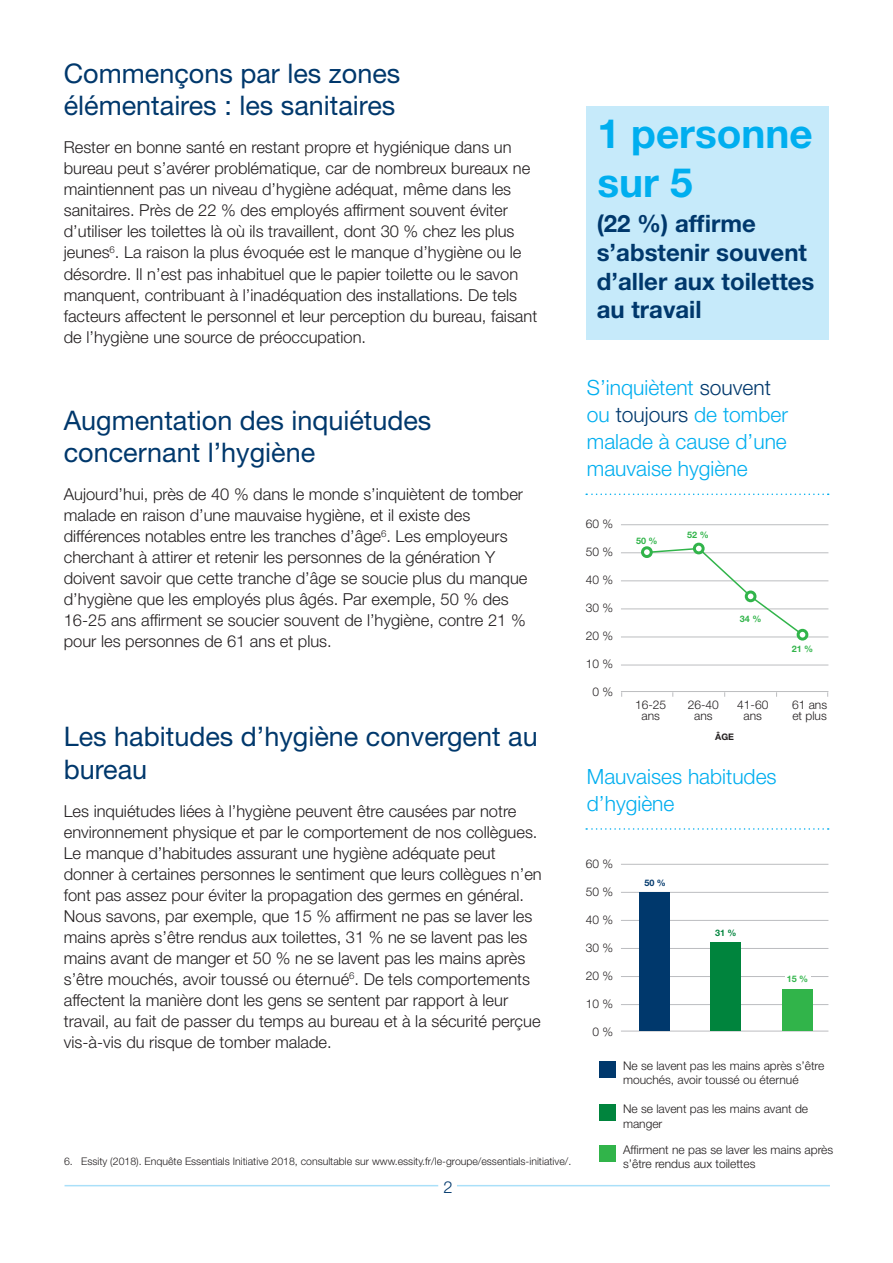
<style>
.page{position:relative;width:893px;height:1263px;background:#fff}
.page>*{position:absolute;margin:0;border:0;box-sizing:border-box;transform-origin:0 0}
.Heading_2{font:700 40.5px/48.6px "Helvetica Neue LT Std";color:#00aeef}
.Heading_2-2{font:27px/32.4px "Helvetica Neue LT Std";color:#00386c}
.Heading_2-3{font:700 24px/28.8px "Helvetica Neue LT Std";color:#00386c}
.Heading_4{font:300 21px/27px "Helvetica Neue LT Std";color:#00aeef}
.t1{font:300 16.5px/21px "Helvetica Neue LT Std";color:#231f20}
.t2{font:300 16.5px "Helvetica Neue LT Std";color:#00386c}
.Heading_2-4{font:300 12px/10.9px "Helvetica Neue LT Std";color:#231f20}
.t3{font:300 10.5px "Helvetica Neue LT Std";color:#231f20}
.t4{font:700 9px "Helvetica Neue LT Std";color:#31b44a}
.t5{font:700 9px "Helvetica Neue LT Std";color:#231f20}
.t6{font:700 9px "Helvetica Neue LT Std";color:#00386c}
.t7{font:700 9px "Helvetica Neue LT Std";color:#00843d}
.s1{color:#00386c}
</style>
<div class="page">
<hr style="left:65px;top:1185px;width:373px;height:1px;background:#aae0f9">
<hr style="left:457px;top:1185px;width:373px;height:1px;background:#aae0f9">
<div style="left:586px;top:106px;width:242px;height:234px;background:#c6eafa"></div>
<hr style="left:621px;top:691px;width:207px;height:1px;background:#bcbdc0">
<hr style="left:621px;top:665px;width:207px;height:1px;background:#bcbdc0">
<hr style="left:621px;top:580px;width:207px;height:1px;background:#bcbdc0">
<hr style="left:621px;top:637px;width:207px;height:1px;background:#bcbdc0">
<hr style="left:621px;top:552px;width:207px;height:1px;background:#bcbdc0">
<hr style="left:621px;top:608px;width:207px;height:1px;background:#bcbdc0">
<hr style="left:621px;top:524px;width:207px;height:1px;background:#bcbdc0">
<svg style="left:648px;top:546px;width:157px;height:91px"></svg>
<div style="left:642px;top:548px;width:9px;height:8px;background:#fff;border-radius:50%"></div>
<div style="left:641px;top:546px;width:12px;height:12px;border:3px solid #31b44a;border-radius:50%"></div>
<div style="left:694px;top:544px;width:9px;height:9px;background:#fff;border-radius:50%"></div>
<div style="left:693px;top:543px;width:12px;height:11px;border:3px solid #31b44a;border-radius:50%"></div>
<div style="left:746px;top:592px;width:9px;height:9px;background:#fff;border-radius:50%"></div>
<div style="left:745px;top:590px;width:11px;height:12px;border:3px solid #31b44a;border-radius:50%"></div>
<div style="left:798px;top:630px;width:9px;height:9px;background:#fff;border-radius:50%"></div>
<div style="left:797px;top:629px;width:11px;height:11px;border:3px solid #31b44a;border-radius:50%"></div>
<svg style="left:586px;top:493px;width:243px;height:2px"></svg>
<hr style="left:621px;top:1031px;width:207px;height:1px;background:#bcbdc0">
<hr style="left:621px;top:1004px;width:207px;height:1px;background:#bcbdc0">
<hr style="left:621px;top:920px;width:207px;height:1px;background:#bcbdc0">
<hr style="left:621px;top:976px;width:207px;height:1px;background:#bcbdc0">
<hr style="left:621px;top:892px;width:207px;height:1px;background:#bcbdc0">
<hr style="left:621px;top:948px;width:207px;height:1px;background:#bcbdc0">
<hr style="left:621px;top:864px;width:207px;height:1px;background:#bcbdc0">
<svg style="left:586px;top:828px;width:243px;height:2px"></svg>
<div style="left:639px;top:892px;width:30px;height:138px;background:#00386c"></div>
<div style="left:711px;top:942px;width:30px;height:88px;background:#00843d"></div>
<div style="left:783px;top:989px;width:30px;height:41px;background:#31b44a"></div>
<div style="left:785px;top:969px;width:25px;height:18px;background:#fff"></div>
<div style="left:599px;top:1061px;width:16px;height:17px;background:#00386c"></div>
<div style="left:599px;top:1104px;width:16px;height:17px;background:#00843d"></div>
<div style="left:599px;top:1145px;width:16px;height:17px;background:#31b44a"></div>
<p class="Heading_2-2" style="left:64px;top:57px;width:338px">Commençons par les zones élémentaires : les sanitaires</p>
<p class="t1" style="left:64px;top:137px;width:475px">Rester en bonne santé en restant propre et hygiénique dans un bureau peut s’avérer problématique, car de nombreux bureaux ne maintiennent pas un niveau d’hygiène adéquat, même dans les sanitaires. Près de 22 % des employés affirment souvent éviter d’utiliser les toilettes là où ils travaillent, dont 30 % chez les plus jeunes<sup>6</sup>. La raison la plus évoquée est le manque d’hygiène ou le désordre. Il n’est pas inhabituel que le papier toilette ou le savon manquent, contribuant à l’inadéquation des installations. De tels facteurs affectent le personnel et leur perception du bureau, faisant de l’hygiène une source de préoccupation.</p>
<p class="Heading_2-2" style="left:64px;top:404px;width:369px">Augmentation des inquiétudes concernant l’hygiène</p>
<p class="t1" style="left:64px;top:484px;width:465px">Aujourd’hui, près de 40 % dans le monde s’inquiètent de tomber malade en raison d’une mauvaise hygiène, et il existe des différences notables entre les tranches d’âge<sup>6</sup>. Les employeurs cherchant à attirer et retenir les personnes de la génération Y doivent savoir que cette tranche d’âge se soucie plus du manque d’hygiène que les employés plus âgés. Par exemple, 50 % des 16-25 ans affirment se soucier souvent de l’hygiène, contre 21 % pour les personnes de 61 ans et plus.</p>
<p class="Heading_2-2" style="left:64px;top:720px;width:475px">Les habitudes d’hygiène convergent au bureau</p>
<p class="t1" style="left:64px;top:800px;width:480px">Les inquiétudes liées à l’hygiène peuvent être causées par notre environnement physique et par le comportement de nos collègues.<br>Le manque d’habitudes assurant une hygiène adéquate peut donner à certaines personnes le sentiment que leurs collègues n’en font pas assez pour éviter la propagation des germes en général.<br>Nous savons, par exemple, que 15 % affirment ne pas se laver les mains après s’être rendus aux toilettes, 31 % ne se lavent pas les mains avant de manger et 50 % ne se lavent pas les mains après s’être mouchés, avoir toussé ou éternué<sup>6</sup>. De tels comportements affectent la manière dont les gens se sentent par rapport à leur travail, au fait de passer du temps au bureau et à la sécurité perçue vis-à-vis du risque de tomber malade.</p>
<p class="t3" style="left:64px;top:1154px;width:509px">6. Essity (2018). Enquête Essentials Initiative 2018, consultable sur www.essity.fr/le-groupe/essentials-initiative/.</p>
<p class="t2" style="left:443px;top:1177px;width:11px">2</p>
<p class="Heading_2" style="left:597px;top:109px;width:217px">1 personne sur 5</p>
<p class="Heading_2-3" style="left:597px;top:209px;width:219px">(22 %) affirme s’abstenir souvent d’aller aux toilettes au travail</p>
<p class="Heading_4" style="left:587px;top:373px;width:203px">S’inquiètent <span class="s1">souvent </span>ou <span class="s1">toujours</span> de tomber malade à cause d’une mauvaise hygiène</p>
<p class="Heading_2-4" style="left:586px;top:518px;width:29px">60 %</p>
<p class="Heading_2-4" style="left:586px;top:546px;width:29px">50 %</p>
<p class="Heading_2-4" style="left:586px;top:574px;width:29px">40 %</p>
<p class="Heading_2-4" style="left:586px;top:602px;width:29px">30 %</p>
<p class="Heading_2-4" style="left:586px;top:630px;width:29px">20 %</p>
<p class="Heading_2-4" style="left:586px;top:658px;width:29px">10 %</p>
<p class="Heading_2-4" style="left:593px;top:686px;width:22px">0 %</p>
<p class="Heading_2-4" style="left:635px;top:699px;width:33px;text-align:center">16-25 ans</p>
<p class="t4" style="left:687px;top:529px;width:23px">52 %</p>
<p class="t4" style="left:636px;top:535px;width:23px">50 %</p>
<p class="t4" style="left:740px;top:613px;width:23px">34 %</p>
<p class="t4" style="left:792px;top:643px;width:23px">21 %</p>
<p class="Heading_2-4" style="left:688px;top:699px;width:33px;text-align:center">26-40 ans</p>
<p class="t5" style="left:715px;top:731px;width:20px">ÂGE</p>
<p class="Heading_2-4" style="left:737px;top:699px;width:33px;text-align:center">41-60 ans</p>
<p class="Heading_2-4" style="left:792px;top:699px;width:37px">61 ans et plus</p>
<p class="Heading_4" style="left:587px;top:762px;width:191px">Mauvaises habitudes d’hygiène</p>
<p class="Heading_2-4" style="left:586px;top:858px;width:29px">60 %</p>
<p class="Heading_2-4" style="left:586px;top:886px;width:29px">50 %</p>
<p class="Heading_2-4" style="left:586px;top:914px;width:29px">40 %</p>
<p class="Heading_2-4" style="left:586px;top:942px;width:29px">30 %</p>
<p class="Heading_2-4" style="left:586px;top:970px;width:29px">20 %</p>
<p class="Heading_2-4" style="left:586px;top:997px;width:29px">10 %</p>
<p class="Heading_2-4" style="left:593px;top:1025px;width:22px">0 %</p>
<p class="t6" style="left:644px;top:878px;width:23px">50 %</p>
<p class="t7" style="left:715px;top:927px;width:23px">31 %</p>
<p class="t4" style="left:787px;top:973px;width:23px">15 %</p>
<p class="Heading_2-4" style="left:623px;top:1058px;width:203px;line-height:14.4px">Ne se lavent pas les mains après s’être mouchés, avoir toussé ou éternué</p>
<p class="Heading_2-4" style="left:623px;top:1101px;width:187px;line-height:14.4px">Ne se lavent pas les mains avant de manger</p>
<p class="Heading_2-4" style="left:623px;top:1142px;width:212px;line-height:14.4px">Affirment ne pas se laver les mains après s’être rendus aux toilettes</p>
</div>
